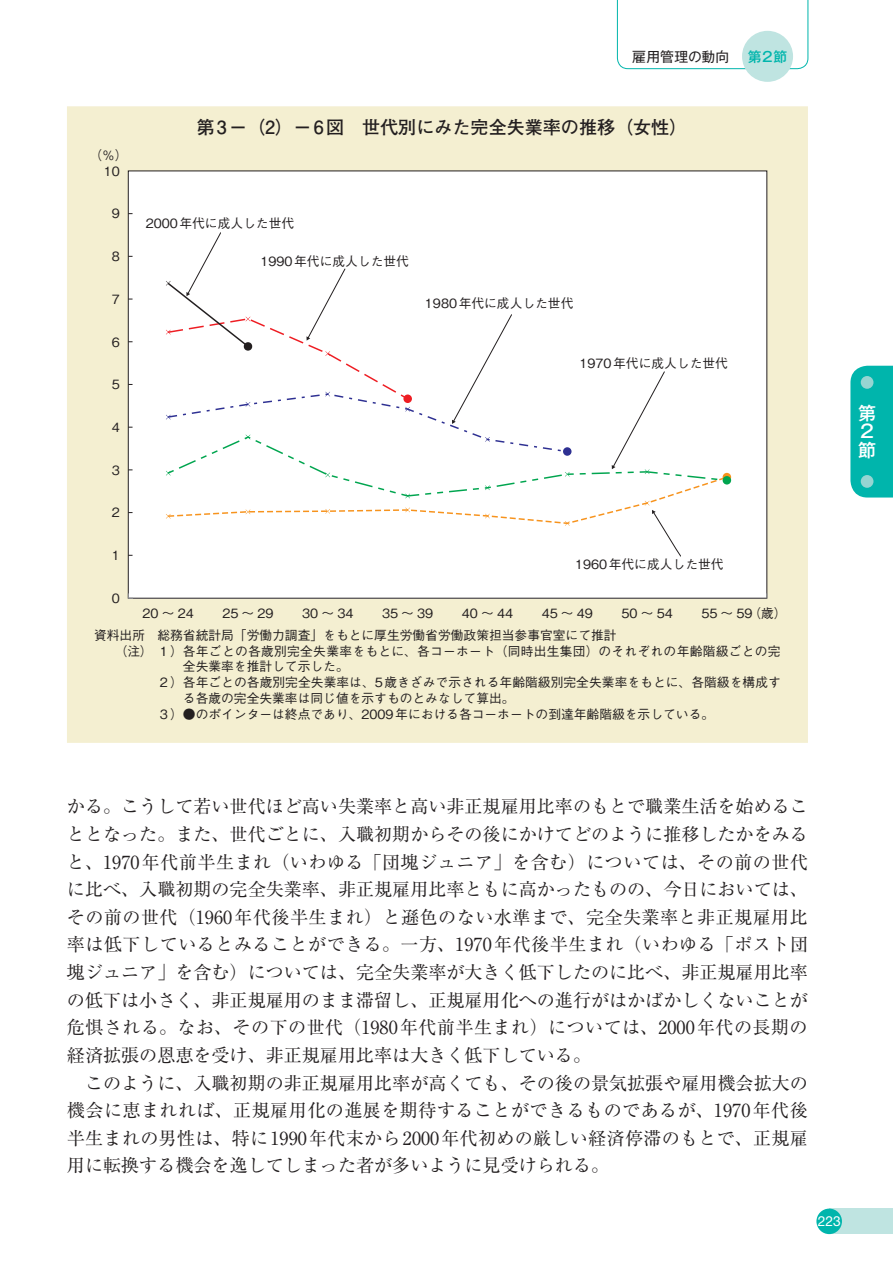
<style>
.page{position:relative;width:893px;height:1263px;background:#fff}
.page>*{position:absolute;margin:0;border:0;box-sizing:border-box;transform-origin:0 0}
.t1{font:18px/27.6px "Ryumin Pro";color:#231f20;text-align:justify}
.t2{font:700 18px "Futo Go B101 Pro";color:#231f20}
.t3{font:500 18px/18px "Gothic MB101 Pro";color:#fff;text-align:justify}
.t4{font:13.8px "Gothic MB101 Pro";color:#231f20}
.t5{font:13.8px "Helvetica Neue LT Std";color:#fff}
.t6{font:500 13.8px "Gothic MB101 Pro";color:#00b5ac}
.t7{font:500 12.75px "Gothic BBB Pro";color:#231f20}
.t8{font:500 12.75px "Gothic BBB Pro";letter-spacing:.02em;color:#231f20}
</style>
<div class="page">
<div style="left:67px;top:106px;width:741px;height:637px;background:#f4efd1"></div>
<div style="left:128px;top:171px;width:639px;height:427px;background:#fff"></div>
<svg style="left:128px;top:593px;width:5px;height:6px"></svg>
<svg style="left:166px;top:232px;width:563px;height:324px"></svg>
<svg style="left:617px;top:0;width:192px;height:70px"></svg>
<div style="left:829px;top:1208px;width:64px;height:26px;background:#bfe4e1"></div>
<div style="left:816px;top:1208px;width:26px;height:26px;background:#00b5ac;border-radius:50%"></div>
<div style="left:742px;top:31px;width:51px;height:51px;background:#bfe4e1;border-radius:50%"></div>
<div style="left:850px;top:366px;width:43px;height:131px;background:#00b5ac"></div>
<div style="left:861px;top:376px;width:12px;height:13px;background:#96d5d2;border-radius:50%"></div>
<div style="left:861px;top:475px;width:12px;height:13px;background:#96d5d2;border-radius:50%"></div>
<p class="t4" style="left:632px;top:45px;width:98px">雇用管理の動向</p>
<p class="t6" style="left:748px;top:45px;width:41px">第2節</p>
<p class="t7" style="left:89px;top:145px;width:40px">（％）</p>
<p class="t7" style="left:104px;top:161px;width:18px">10</p>
<p class="t7" style="left:112px;top:203px;width:10px">9</p>
<p class="t7" style="left:112px;top:246px;width:10px">8</p>
<p class="t7" style="left:112px;top:289px;width:10px">7</p>
<p class="t7" style="left:112px;top:331px;width:10px">6</p>
<p class="t7" style="left:112px;top:374px;width:10px">5</p>
<p class="t7" style="left:112px;top:417px;width:10px">4</p>
<p class="t7" style="left:112px;top:460px;width:10px">3</p>
<p class="t7" style="left:112px;top:502px;width:10px">2</p>
<p class="t7" style="left:112px;top:545px;width:10px">1</p>
<p class="t7" style="left:112px;top:587px;width:10px">0</p>
<p class="t2" style="left:196px;top:113px;width:492px">第 3－（2）－ 6図　世代別にみた完全失業率の推移（女性）</p>
<p class="t7" style="left:146px;top:213px;width:150px">2000年代に成人した世代</p>
<p class="t7" style="left:260px;top:251px;width:150px">1990年代に成人した世代</p>
<p class="t7" style="left:425px;top:292px;width:150px">1980年代に成人した世代</p>
<p class="t7" style="left:579px;top:353px;width:150px">1970年代に成人した世代</p>
<p class="t7" style="left:575px;top:554px;width:150px">1960年代に成人した世代</p>
<p class="t7" style="left:748px;top:603px;width:40px">（歳）</p>
<p class="t7" style="left:143px;top:603px;width:53px">20 ～ 24</p>
<p class="t7" style="left:222px;top:603px;width:53px">25 ～ 29</p>
<p class="t7" style="left:302px;top:603px;width:53px">30 ～ 34</p>
<p class="t7" style="left:382px;top:603px;width:53px">35 ～ 39</p>
<p class="t7" style="left:462px;top:603px;width:53px">40 ～ 44</p>
<p class="t7" style="left:542px;top:603px;width:53px">45 ～ 49</p>
<p class="t7" style="left:621px;top:603px;width:53px">50 ～ 54</p>
<p class="t7" style="left:701px;top:603px;width:53px">55 ～ 59</p>
<p class="t7" style="left:157px;top:624px;width:461px">総務省統計局「労働力調査」をもとに厚生労働省労働政策担当参事官室にて推計</p>
<p class="t8" style="left:94px;top:640px;width:688px">　　（注）１）各年ごとの各歳別完全失業率をもとに、各コーホート（同時出生集団）のそれぞれの年齢階級ごとの完</p>
<p class="t7" style="left:183px;top:656px;width:167px">全失業率を推計して示した。</p>
<p class="t7" style="left:157px;top:672px;width:625px">２）各年ごとの各歳別完全失業率は、5歳きざみで示される年齢階級別完全失業率をもとに、各階級を構成す</p>
<p class="t7" style="left:183px;top:688px;width:333px">る各歳の完全失業率は同じ値を示すものとみなして算出。</p>
<p class="t7" style="left:157px;top:704px;width:558px">３）●のポインターは終点であり、2009年における各コーホートの到達年齢階級を示している。</p>
<p class="t7" style="left:94px;top:624px;width:53px">資料出所</p>
<p class="t3" style="left:858px;top:402px;width:19px">第2節</p>
<p class="t1" style="left:67px;top:791px;width:743px">かる。こうして若い世代ほど高い失業率と高い非正規雇用比率のもとで職業生活を始めることとなった。また、世代ごとに、入職初期からその後にかけてどのように推移したかをみると、1970年代前半生まれ（いわゆる「団塊ジュニア」を含む）については、その前の世代に比べ、入職初期の完全失業率、非正規雇用比率ともに高かったものの、今日においては、その前の世代（1960年代後半生まれ）と遜色のない水準まで、完全失業率と非正規雇用比率は低下しているとみることができる。一方、1970年代後半生まれ（いわゆる「ポスト団塊ジュニア」を含む）については、完全失業率が大きく低下したのに比べ、非正規雇用比率の低下は小さく、非正規雇用のまま滞留し、正規雇用化への進行がはかばかしくないことが危惧される。なお、その下の世代（1980年代前半生まれ）については、2000年代の長期の経済拡張の恩恵を受け、非正規雇用比率は大きく低下している。</p>
<p class="t1" style="left:67px;top:1068px;width:742px;text-indent:18px">このように、入職初期の非正規雇用比率が高くても、その後の景気拡張や雇用機会拡大の機会に恵まれれば、正規雇用化の進展を期待することができるものであるが、1970年代後半生まれの男性は、特に 1990年代末から 2000年代初めの厳しい経済停滞のもとで、正規雇用に転換する機会を逸してしまった者が多いように見受けられる。</p>
<p class="t5" style="left:818px;top:1212px;width:25px">223</p>
</div>
